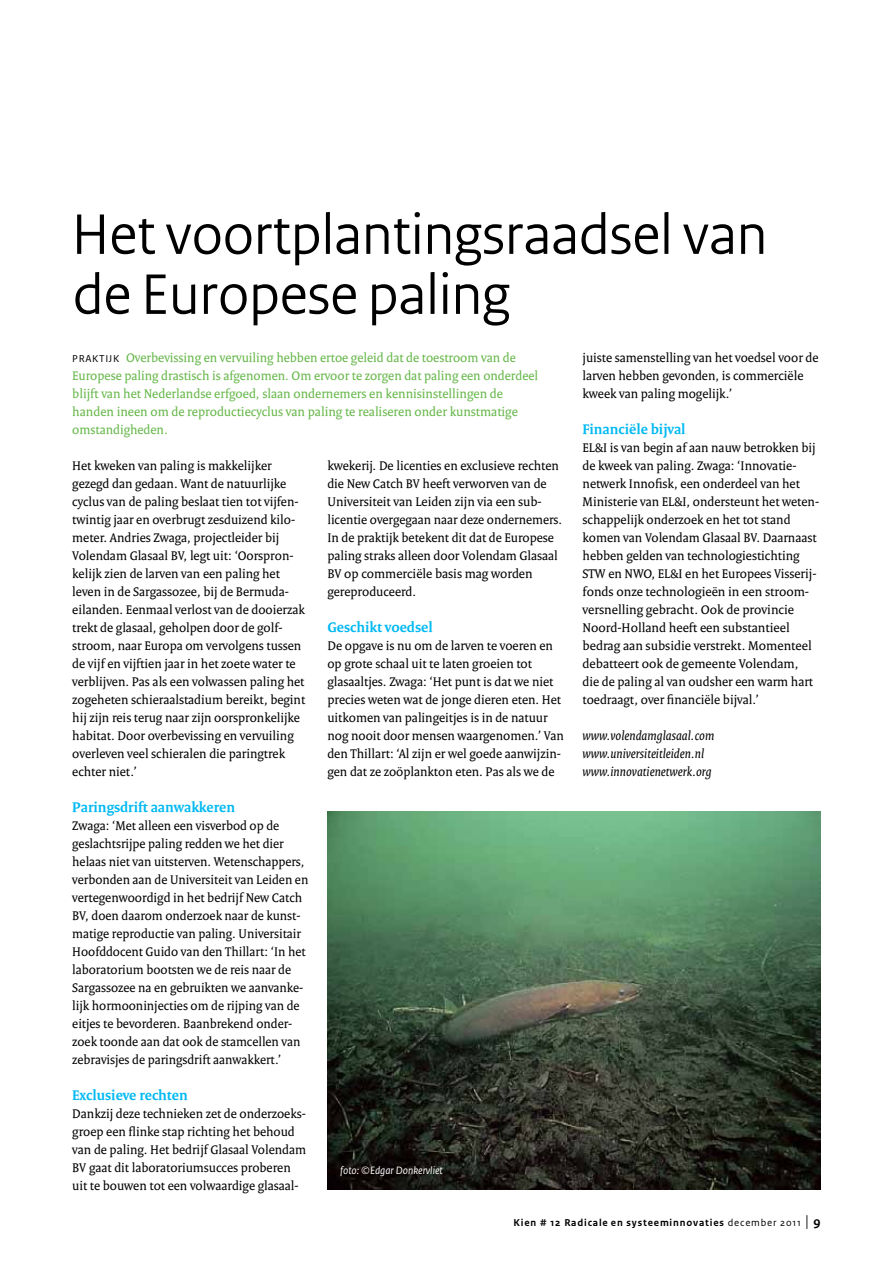
<style>
.page{position:relative;width:893px;height:1263px;background:#fff}
.page>*{position:absolute;margin:0;border:0;box-sizing:border-box;transform-origin:0 0}
.t1{font:60px/60px "Rijksoverheid Sans Heading";color:#000}
.t2{font:700 15px "Rijksoverheid Serif";color:#00b9f3}
.t3{font:13.5px/18px "Rijksoverheid Serif";color:#000}
.t4{font:13.5px/18px "Rijksoverheid Serif";color:#65b748}
.t5{font:italic 13.5px/18px "Rijksoverheid Serif";letter-spacing:.01em;color:#000}
.t6{font:italic 11.25px "Rijksoverheid Sans Text";color:#fff}
.t7{font:700 10.5px "Rijksoverheid Sans Text";letter-spacing:.08em;color:#000}
.s1{font-family:"Rijksoverheid Sans Text";font-size:10.5px;color:#000}
.s2{font-weight:400}
.s3{font-weight:400;font-size:16.5px}
.s4{font-size:13.5px}
</style>
<div class="page">
<img style="left:327px;top:812px;width:494px;height:378px">
<h1 class="t1" style="left:72px;top:205px;width:697px">Het voortplantingsraadsel van de Europese paling</h1>
<p class="t4" style="left:72px;top:348px;width:467px"><span class="s1">PRAKTIJK</span> Overbevissing en vervuiling hebben ertoe geleid dat de toestroom van de Europese paling drastisch is afgenomen. Om ervoor te zorgen dat paling een onderdeel blijft van het Nederlandse erfgoed, slaan ondernemers en kennisinstellingen de handen ineen om de reproductiecyclus van paling te realiseren onder kunstmatige omstandigheden.</p>
<p class="t3" style="left:72px;top:456px;width:234px">Het kweken van paling is makkelijker gezegd dan gedaan. Want de natuurlijke cyclus van de paling beslaat tien tot vijfen&shy;twintig jaar en overbrugt zesduizend kilo&shy;meter. Andries Zwaga, projectleider bij Volendam Glasaal BV, legt uit: ‘Oorspron&shy;kelijk zien de larven van een paling het leven in de Sargassozee, bij de Bermuda&shy;eilanden. Eenmaal verlost van de dooierzak trekt de glasaal, geholpen door de golf&shy;stroom, naar Europa om vervolgens tussen de vijf en vijftien jaar in het zoete water te verblijven. Pas als een volwassen paling het zogeheten schieraalstadium bereikt, begint hij zijn reis terug naar zijn oorspronkelijke habitat. Door overbevissing en vervuiling overleven veel schieralen die paringtrek echter niet.’</p>
<p class="t2" style="left:72px;top:798px;width:164px">Paringsdrift aanwakkeren</p>
<p class="t3" style="left:72px;top:816px;width:238px">Zwaga: ‘Met alleen een visverbod op de geslachtsrijpe paling redden we het dier helaas niet van uitsterven. Wetenschappers, verbonden aan de Universiteit van Leiden en vertegenwoordigd in het bedrijf New Catch BV, doen daarom onderzoek naar de kunst&shy;matige reproductie van paling. Universitair Hoofddocent Guido van den Thillart: ‘In het laboratorium bootsten we de reis naar de Sargassozee na en gebruikten we aanvanke&shy;lijk hormooninjecties om de rijping van de eitjes te bevorderen. Baanbrekend onder&shy;zoek toonde aan dat ook de stamcellen van zebravisjes de paringsdrift aanwakkert.’</p>
<p class="t2" style="left:72px;top:1086px;width:117px">Exclusieve rechten</p>
<p class="t3" style="left:72px;top:1104px;width:235px">Dankzij deze technieken zet de onderzoeks&shy;groep een flinke stap richting het behoud van de paling. Het bedrijf Glasaal Volendam BV gaat dit laboratoriumsucces proberen uit te bouwen tot een volwaardige glasaal-</p>
<p class="t3" style="left:583px;top:348px;width:237px">juiste samenstelling van het voedsel voor de larven hebben gevonden, is commerciële kweek van paling mogelijk.’</p>
<p class="t2" style="left:583px;top:420px;width:105px">Financiële bijval</p>
<p class="t3" style="left:583px;top:438px;width:238px">EL&amp;I is van begin af aan nauw betrokken bij de kweek van paling. Zwaga: ‘Innovatie&shy;netwerk Innofisk, een onderdeel van het Ministerie van EL&amp;I, ondersteunt het weten&shy;schappelijk onderzoek en het tot stand komen van Volendam Glasaal BV. Daarnaast hebben gelden van technologiestichting STW en NWO, EL&amp;I en het Europees Visserij&shy;fonds onze technologieën in een stroom&shy;versnelling gebracht. Ook de provincie Noord-Holland heeft een substantieel bedrag aan subsidie verstrekt. Momenteel debatteert ook de gemeente Volendam,<br>die de paling al van oudsher een warm hart toedraagt, over financiële bijval.’</p>
<p class="t5" style="left:583px;top:726px;width:133px">www.volendamglasaal.com www.universiteitleiden.nl www.innovatienetwerk.org</p>
<p class="t3" style="left:327px;top:456px;width:236px">kwekerij. De licenties en exclusieve rechten die New Catch BV heeft verworven van de Universiteit van Leiden zijn via een sub&shy;licentie overgegaan naar deze ondernemers.<br>In de praktijk betekent dit dat de Europese paling straks alleen door Volendam Glasaal BV op commerciële basis mag worden gereproduceerd.</p>
<p class="t2" style="left:327px;top:618px;width:107px">Geschikt voedsel</p>
<p class="t3" style="left:327px;top:636px;width:238px">De opgave is nu om de larven te voeren en op grote schaal uit te laten groeien tot glasaaltjes. Zwaga: ‘Het punt is dat we niet precies weten wat de jonge dieren eten. Het uitkomen van palingeitjes is in de natuur nog nooit door mensen waargenomen.’ Van den Thillart: ‘Al zijn er wel goede aanwijzin&shy;gen dat ze zoöplankton eten. Pas als we de</p>
<p class="t6" style="left:340px;top:1164px;width:104px">foto: ©Edgar Donkervliet</p>
<p class="t7" style="left:513px;top:1216px;width:309px">Kien # 12 Radicale en systeeminnovaties <span class="s2">december 2011</span> <span class="s3">|</span> <span class="s4">9</span></p>
</div>
